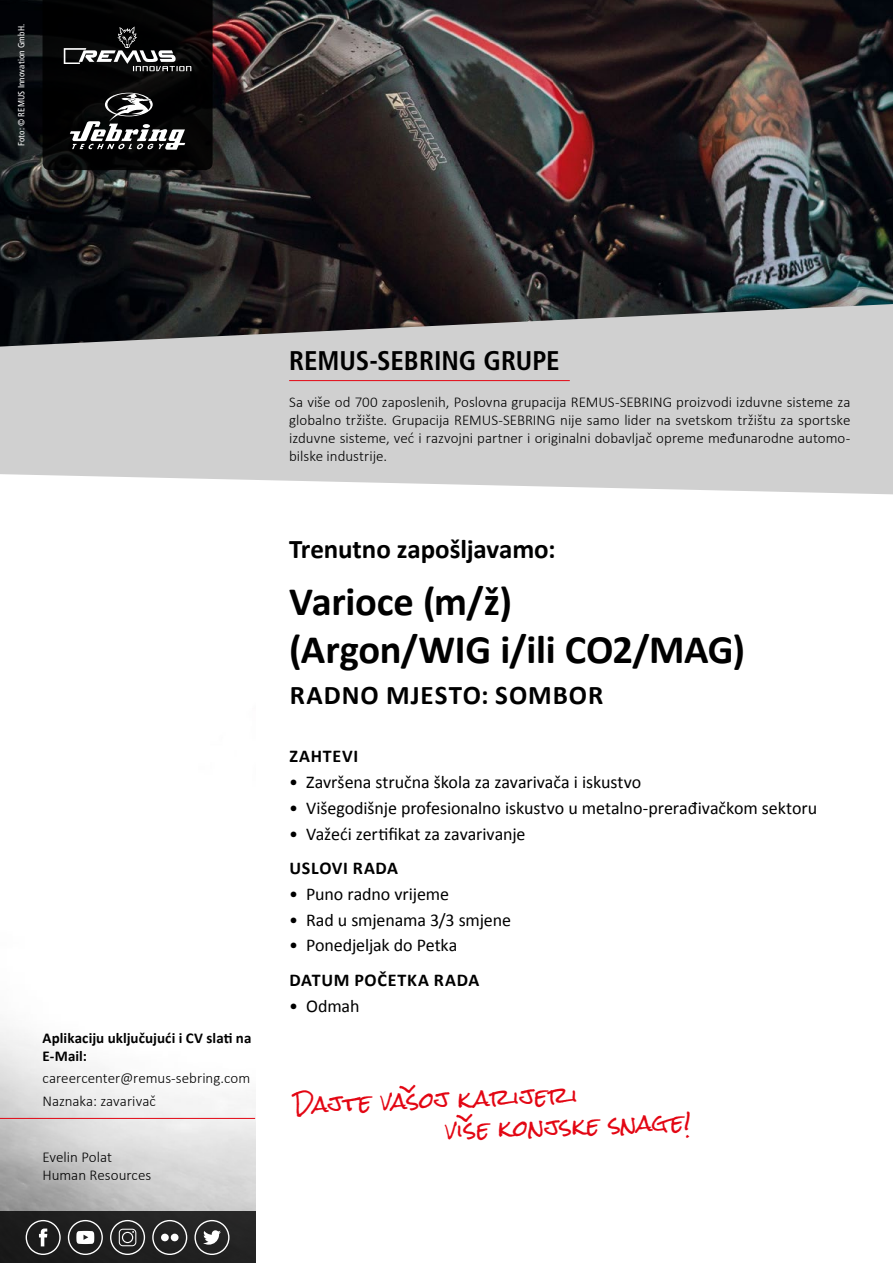
<style>
.page{position:relative;width:893px;height:1263px;background:#fff}
.page>*{position:absolute;margin:0;border:0;box-sizing:border-box;transform-origin:0 0}
.t1{font:700 40.5px/48.6px "Calibri";letter-spacing:-.01em;color:#000}
.t2{font:700 27px "Calibri";color:#000}
.t3{font:700 condensed 27px "Frutiger";letter-spacing:-.005em;color:#000}
.t4{font:700 27px "Calibri";letter-spacing:.035em;color:#000}
.t5{font:21.6px "Rock Salt";color:#e30613}
.t6{font:18px "Calibri";letter-spacing:-.005em;color:#000}
.t7{font:700 18px "Calibri";letter-spacing:.04em;color:#000}
.t8{font:300 15px/18px "Calibri";color:#000;text-align:justify}
.t9{font:700 15px/18px "Calibri";letter-spacing:.005em;color:#000}
.t10{font:condensed 9px "Frutiger";letter-spacing:.02em;color:#fff}
</style>
<div class="page">
<img style="left:0;top:1028px;width:255px;height:184px">
<img style="left:0;top:0;width:893px;height:304px">
<svg style="left:0;top:304px;width:893px;height:190px;background:#bdbdbd"></svg>
<svg style="left:43px;top:0;width:170px;height:170px;background:#1a1a1a"></svg>
<hr style="left:289px;top:380px;width:281px;height:1px;background:#e30613">
<hr style="left:0;top:1118px;width:255px;height:1px;background:#e30613">
<div style="left:0;top:1212px;width:255px;height:51px;background:#202020"></div>
<svg style="left:26px;top:1220px;width:35px;height:35px"></svg>
<svg style="left:68px;top:1220px;width:35px;height:35px"></svg>
<svg style="left:194px;top:1220px;width:35px;height:35px"></svg>
<svg style="left:152px;top:1220px;width:35px;height:35px"></svg>
<svg style="left:110px;top:1220px;width:35px;height:35px"></svg>
<p class="t10" style="left:16px;top:146px;width:124px;rotate:-90deg">Foto: © REMUS Innovation GmbH.</p>
<p class="t9" style="left:43px;top:1029px;width:210px">Aplikaciju uključujući i CV slati na<br>E-Mail:</p>
<p class="t8" style="left:43px;top:1069px;width:209px">careercenter@remus-sebring.com</p>
<p class="t8" style="left:43px;top:1091px;width:115px">Naznaka: zavarivač</p>
<p class="t8" style="left:43px;top:1147px;width:110px">Evelin Polat<br>Human Resources</p>
<h2 class="t3" style="left:289px;top:344px;width:272px">REMUS-SEBRING GRUPE</h2>
<p class="t8" style="left:289px;top:392px;width:563px">Sa više od 700 zaposlenih, Poslovna grupacija REMUS-SEBRING proizvodi izduvne sisteme za globalno tržište. Grupacija REMUS-SEBRING nije samo lider na svetskom tržištu za sportske izduvne sisteme, već i razvojni partner i originalni dobavljač opreme međunarodne automo&shy;bilske industrije.</p>
<p class="t2" style="left:289px;top:531px;width:268px">Trenutno zapošljavamo:</p>
<p class="t1" style="left:289px;top:577px;width:457px">Varioce (m/ž)<br>(Argon/WIG i/ili CO2/MAG)</p>
<p class="t4" style="left:290px;top:678px;width:315px">RADNO MJESTO: SOMBOR</p>
<p class="t7" style="left:289px;top:744px;width:70px">ZAHTEVI</p>
<p class="t6" style="left:289px;top:770px;width:354px">• Završena stručna škola za zavarivača i iskustvo</p>
<p class="t6" style="left:289px;top:796px;width:530px">• Višegodišnje profesionalno iskustvo u metalno-prerađivačkom sektoru</p>
<p class="t6" style="left:289px;top:822px;width:238px">• Važeći zertifikat za zavarivanje</p>
<p class="t7" style="left:289px;top:856px;width:110px">USLOVI RADA</p>
<p class="t6" style="left:289px;top:882px;width:161px">• Puno radno vrijeme</p>
<p class="t6" style="left:289px;top:908px;width:223px">• Rad u smjenama 3/3 smjene</p>
<p class="t6" style="left:289px;top:934px;width:170px">• Ponedjeljak do Petka</p>
<p class="t7" style="left:289px;top:968px;width:191px">DATUM POČETKA RADA</p>
<p class="t6" style="left:289px;top:994px;width:72px">• Odmah</p>
<p class="t5" style="left:293px;top:1093px;width:286px;rotate:-2deg">Dajte vašoj k ar ijer i</p>
<p class="t5" style="left:445px;top:1119px;width:248px;rotate:-2deg">više konjske snag e!</p>
</div>
